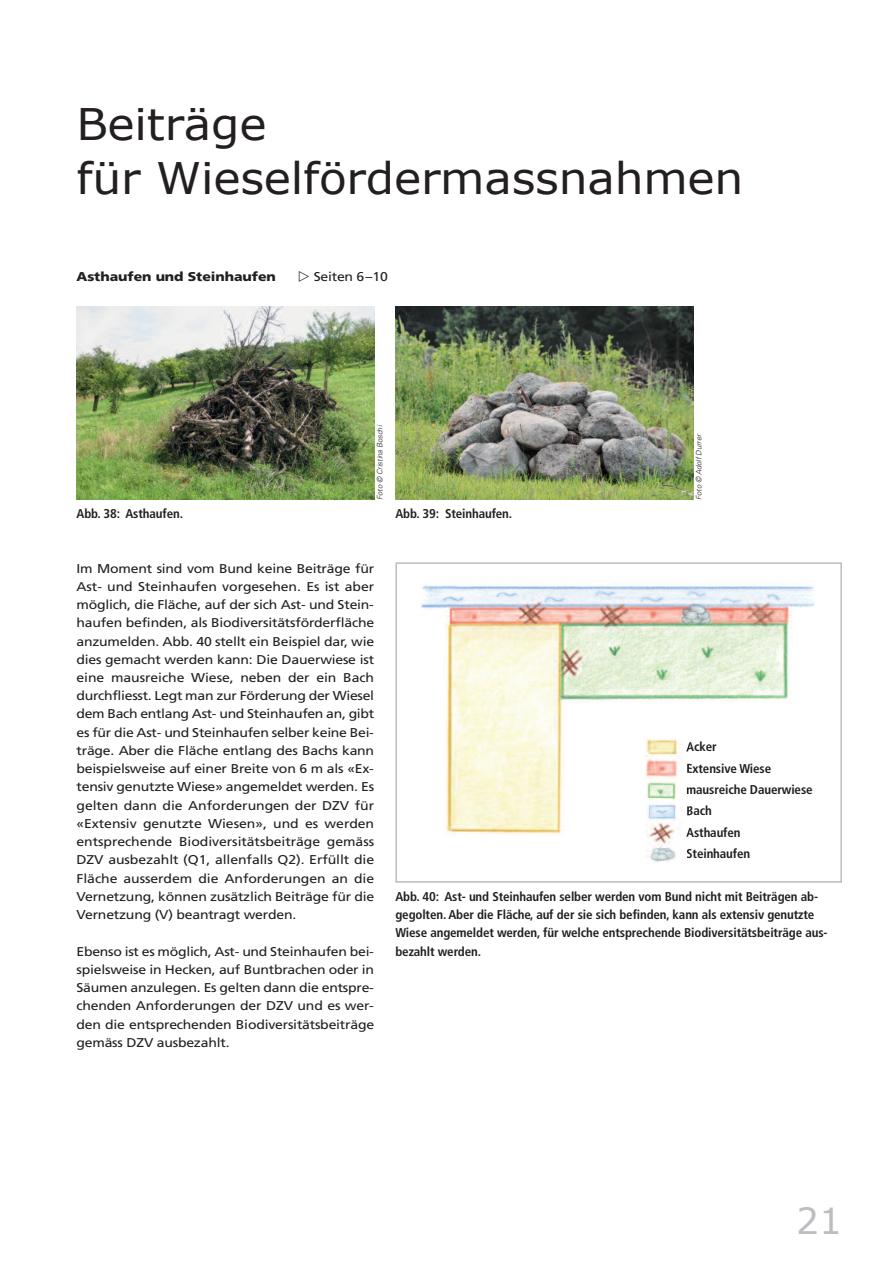
<style>
.page{position:relative;width:893px;height:1263px;background:#fff}
.page>*{position:absolute;margin:0;border:0;box-sizing:border-box;transform-origin:0 0}
.t1{font:43.5px/54px "Verdana";letter-spacing:-.005em;color:#231f20;scale:1.05 1}
.t2{font:36px "Verdana";color:#bcbdc0}
.t3{font:12.75px/18.3px "Frutiger";letter-spacing:-.015em;color:#231f20;text-align:justify;scale:1.1 1}
.t4{font:700 condensed 12.75px/21.3px "Frutiger";letter-spacing:-.01em;color:#231f20}
.t5{font:900 12.75px "Frutiger";letter-spacing:-.005em;color:#231f20;scale:1.1 1}
.t6{font:italic 300 7.5px "Univers LT Std";letter-spacing:-.01em;color:#231f20}
</style>
<div class="page">
<img style="left:77px;top:307px;width:297px;height:193px">
<img style="left:395px;top:307px;width:298px;height:193px">
<div style="left:395px;top:562px;width:447px;height:321px;border:2px solid #bcbdc0"></div>
<img style="left:420px;top:585px;width:395px;height:251px">
<img style="left:633px;top:726px;width:56px;height:136px">
<svg style="left:686px;top:743px;width:3px;height:8px"></svg>
<svg style="left:687px;top:764px;width:2px;height:9px"></svg>
<svg style="left:687px;top:787px;width:2px;height:7px"></svg>
<svg style="left:687px;top:806px;width:2px;height:9px"></svg>
<svg style="left:686px;top:828px;width:3px;height:9px"></svg>
<svg style="left:687px;top:849px;width:2px;height:9px"></svg>
<h1 class="t1" style="left:77px;top:95px;width:637px">Beiträge<br>für Wieselfördermassnahmen</h1>
<p class="t5" style="left:77px;top:271px;width:183px">Asthaufen und Steinhaufen</p>
<p class="t3" style="left:314px;top:268px;width:69px">Seiten 6–10</p>
<p class="t4" style="left:77px;top:504px;width:108px">Abb. 38: Asthaufen.</p>
<p class="t6" style="left:377px;top:500px;width:75px;rotate:-90deg">Foto © Cristina Boschi</p>
<p class="t4" style="left:395px;top:504px;width:118px">Abb. 39: Steinhaufen.</p>
<p class="t6" style="left:696px;top:500px;width:67px;rotate:-90deg">Foto © Adolf Durrer</p>
<p class="t3" style="left:77px;top:560px;width:272px">Im Moment sind vom Bund keine Beiträge für Ast- und Steinhaufen vorgesehen. Es ist aber möglich, die Fläche, auf der sich Ast- und Stein&shy;haufen befinden, als Biodiversitätsförderfläche anzumelden. Abb. 40 stellt ein Beispiel dar, wie dies gemacht werden kann: Die Dauerwiese ist eine mausreiche Wiese, neben der ein Bach durchfliesst. Legt man zur Förderung der Wiesel dem Bach entlang Ast- und Steinhaufen an, gibt es für die Ast- und Steinhaufen selber keine Bei&shy;träge. Aber die Fläche entlang des Bachs kann beispielsweise auf einer Breite von 6 m als «Ex&shy;tensiv genutzte Wiese» angemeldet werden. Es gelten dann die Anforderungen der DZV für «Extensiv genutzte Wiesen», und es werden entsprechende Biodiversitätsbeiträge gemäss DZV ausbezahlt (Q1, allenfalls Q2). Erfüllt die Fläche ausserdem die Anforderungen an die Vernetzung, können zusätzlich Beiträge für die Vernetzung (V) beantragt werden.</p>
<p class="t3" style="left:77px;top:943px;width:272px">Ebenso ist es möglich, Ast- und Steinhaufen bei&shy;spielsweise in Hecken, auf Buntbrachen oder in Säumen anzulegen. Es gelten dann die entspre&shy;chenden Anforderungen der DZV und es wer&shy;den die entsprechenden Biodiversitätsbeiträge gemäss DZV ausbezahlt.</p>
<p class="t4" style="left:686px;top:737px;width:128px">Acker<br>Extensive Wiese mausreiche Dauerwiese<br>Bach<br>Asthaufen<br>Steinhaufen</p>
<p class="t4" style="left:395px;top:888px;width:434px;line-height:18.3px">Abb. 40: Ast- und Steinhaufen selber werden vom Bund nicht mit Beiträgen ab&shy;gegolten. Aber die Fläche, auf der sie sich befinden, kann als extensiv genutzte Wiese angemeldet werden, für welche entsprechende Biodiversitätsbeiträge aus&shy;bezahlt werden.</p>
<h2 class="t2" style="left:796px;top:1198px;width:47px">21</h2>
</div>
